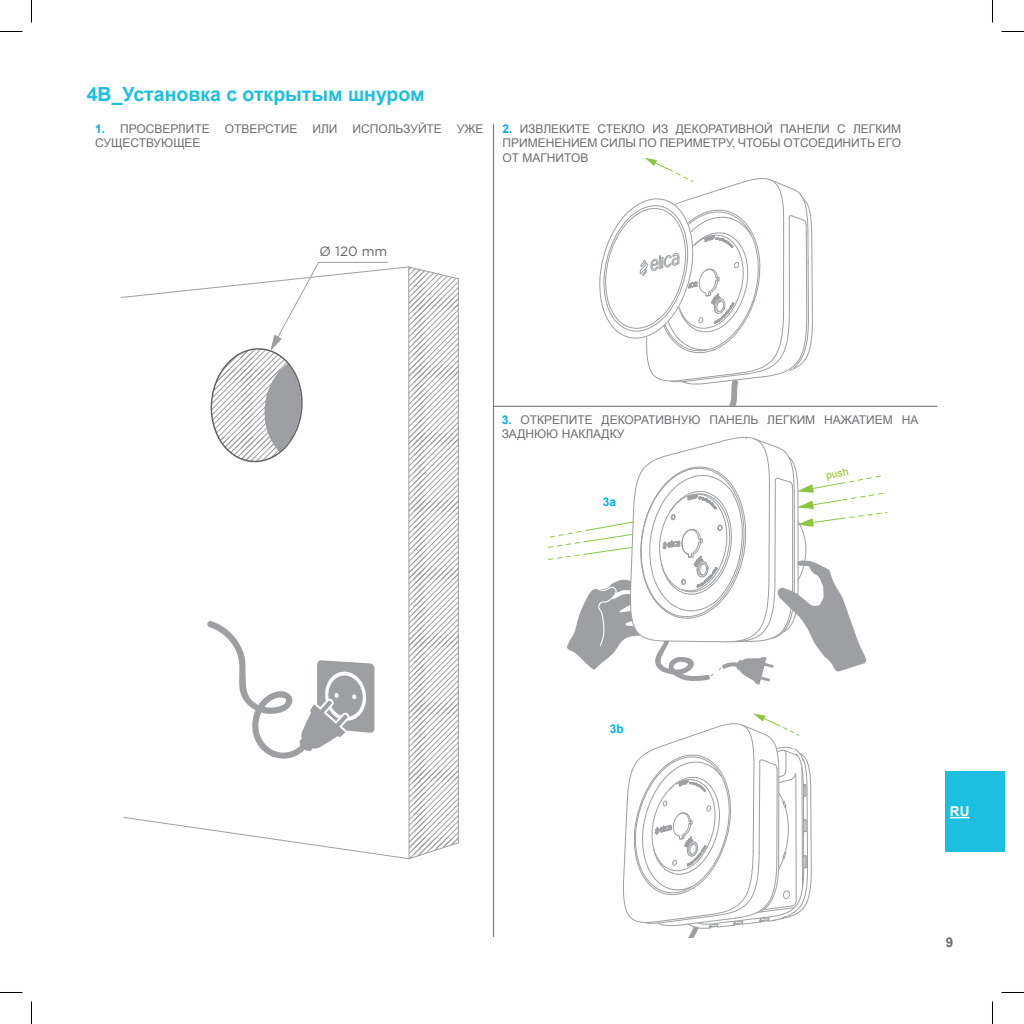
<style>
.page{position:relative;width:1024px;height:1024px;background:#fff}
.page>*{position:absolute;margin:0;border:0;box-sizing:border-box;transform-origin:0 0}
.paragrafo{font:700 19.5px "Arial";color:#1cbfdf}
.t1{font:13.5px "Gotham";color:#636366}
.t2{font:700 13.5px "Arial";color:#fff}
.t3{font:700 13.5px "Arial";color:#6c6d70}
.paragrafo-2{font:12px/14.4px "Arial";color:#6c6d70}
.paragrafo-3{font:700 12px "Arial";color:#00aeef}
.indice{font:10.5px "Arial";color:#96c11f}
.s1{font-weight:700;color:#00aeef}
</style>
<div class="page">
<div style="left:946px;top:771px;width:59px;height:81px;background:#1cbfdf"></div>
<svg style="left:950px;top:817px;width:19px;height:1px"></svg>
<svg style="left:623px;top:714px;width:189px;height:223px"></svg>
<svg style="left:547px;top:436px;width:340px;height:249px"></svg>
<hr style="left:493px;top:124px;width:1px;height:813px;background:#6c6d70">
<hr style="left:493px;top:406px;width:444px;height:1px;background:#6c6d70">
<svg style="left:121px;top:262px;width:338px;height:598px"></svg>
<svg style="left:599px;top:158px;width:214px;height:248px"></svg>
<svg style="left:0;top:31px;width:22px;height:1px"></svg>
<svg style="left:1001px;top:31px;width:23px;height:1px"></svg>
<svg style="left:0;top:992px;width:22px;height:1px"></svg>
<svg style="left:1001px;top:992px;width:23px;height:1px"></svg>
<svg style="left:31px;top:0;width:1px;height:23px"></svg>
<svg style="left:31px;top:1001px;width:1px;height:23px"></svg>
<svg style="left:992px;top:0;width:1px;height:23px"></svg>
<svg style="left:992px;top:1001px;width:1px;height:23px"></svg>
<p class="paragrafo" style="left:87px;top:81px;width:339px">4B_Установка с открытым шнуром</p>
<p class="paragrafo-2" style="left:95px;top:122px;width:390px"><span class="s1">1.</span> ПРОСВЕРЛИТЕ ОТВЕРСТИЕ ИЛИ ИСПОЛЬЗУЙТЕ УЖЕ<br>СУЩЕСТВУЮЩЕЕ</p>
<p class="paragrafo-2" style="left:502px;top:122px;width:400px;text-align:justify"><span class="s1">2.</span> ИЗВЛЕКИТЕ СТЕКЛО ИЗ ДЕКОРАТИВНОЙ ПАНЕЛИ С ЛЕГКИМ ПРИМЕНЕНИЕМ СИЛЫ ПО ПЕРИМЕТРУ, ЧТОБЫ ОТСОЕДИНИТЬ ЕГО ОТ МАГНИТОВ</p>
<p class="t1" style="left:320px;top:242px;width:69px">Ø 120 mm</p>
<p class="paragrafo-2" style="left:502px;top:412px;width:418px"><span class="s1">3.</span> ОТКРЕПИТЕ ДЕКОРАТИВНУЮ ПАНЕЛЬ ЛЕГКИМ НАЖАТИЕМ НА<br>ЗАДНЮЮ НАКЛАДКУ</p>
<p class="paragrafo-3" style="left:603px;top:494px;width:15px">3a</p>
<p class="indice" style="left:825px;top:468px;width:24px;rotate:-12deg">push</p>
<p class="paragrafo-3" style="left:610px;top:720px;width:16px">3b</p>
<p class="t2" style="left:950px;top:802px;width:21px">RU</p>
<p class="t3" style="left:946px;top:933px;width:9px">9</p>
</div>
